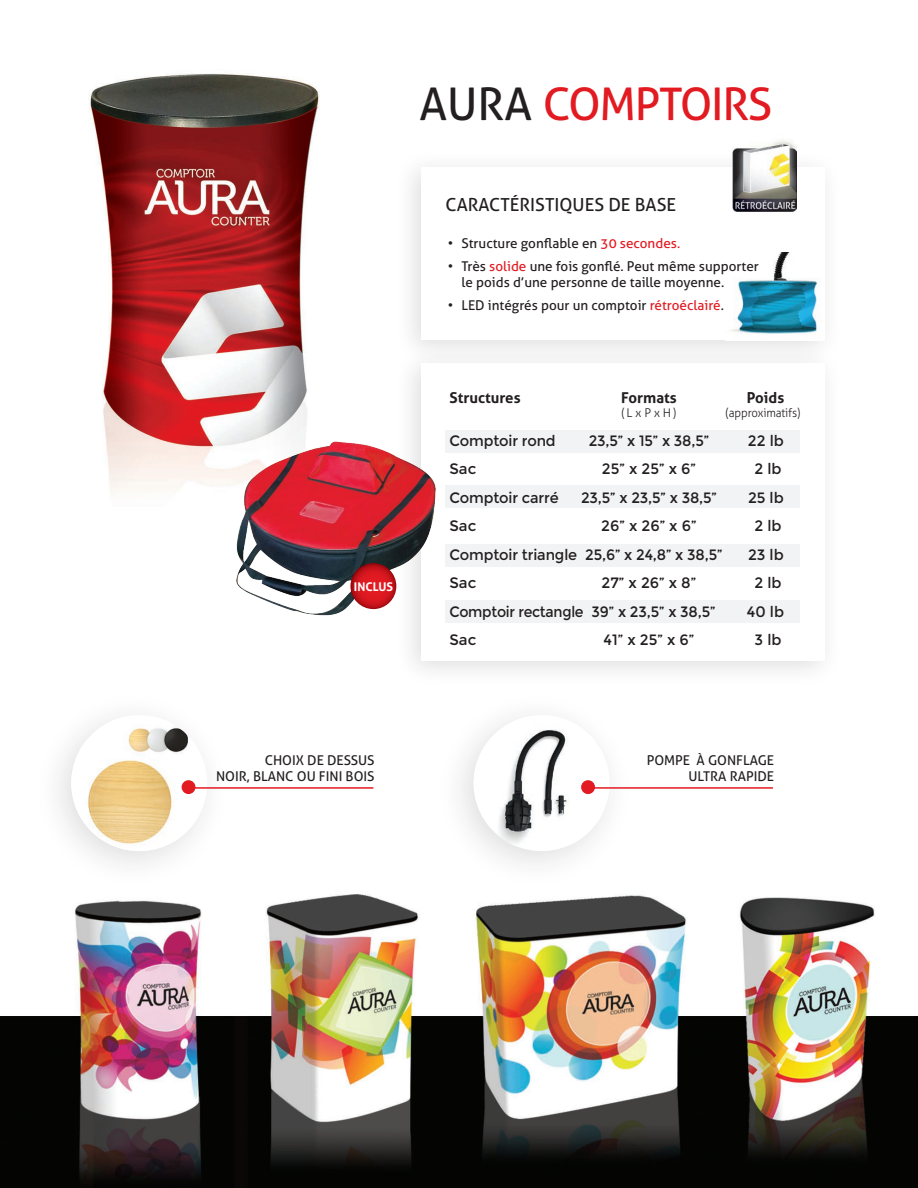
<style>
.page{position:relative;width:918px;height:1188px;background:#fff}
.page>*{position:absolute;margin:0;border:0;box-sizing:border-box;transform-origin:0 0}
.titres{font:45px "Aller";letter-spacing:-.03em;color:#e21a21}
.Titres_encadrés{font:18px "Aller";color:#231f20}
.chiffres_tableau{font:15px "Montserrat";letter-spacing:-.01em;color:#231f20}
.chiffres_tableau-2{font:15px "Montserrat";letter-spacing:-.01em;color:#231f20;scale:.94 1}
.t1{font:700 15px "Aller";color:#231f20}
.t2{font:13.5px/16.2px "Aller";color:#231f20;text-align:right}
.t3{font:300 12px "Aller";letter-spacing:-.01em;color:#231f20}
.t4{font:700 12px "Aller";color:#fff}
.s1{color:#231f20}
.s2{color:#e21a21}
</style>
<div class="page">
<img style="left:0;top:894px;width:918px;height:294px">
<img style="left:89px;top:73px;width:231px;height:419px">
<div style="left:394px;top:149px;width:449px;height:219px;background:#231f20;opacity:.15"></div>
<div style="left:422px;top:167px;width:403px;height:173px;background:#fff"></div>
<div style="left:394px;top:345px;width:448px;height:343px;background:#f7f7f7"></div>
<div style="left:421px;top:363px;width:404px;height:298px;background:#fff"></div>
<div style="left:446px;top:430px;width:354px;height:23px;background:#f2f3f4"></div>
<div style="left:446px;top:485px;width:354px;height:23px;background:#f2f3f4"></div>
<div style="left:446px;top:544px;width:354px;height:23px;background:#f2f3f4"></div>
<div style="left:446px;top:601px;width:354px;height:22px;background:#f2f3f4"></div>
<img style="left:214px;top:433px;width:244px;height:191px">
<img style="left:71px;top:717px;width:129px;height:134px">
<div style="left:435px;top:690px;width:199px;height:199px;background:#231f20;opacity:.15"></div>
<div style="left:474px;top:715px;width:136px;height:136px;background:#fff;border-radius:50%"></div>
<img style="left:474px;top:717px;width:128px;height:128px">
<div style="left:182px;top:780px;width:13px;height:14px;background:#e21a21;border-radius:50%"></div>
<hr style="left:185px;top:787px;width:188px;height:2px;background:#e21a21">
<div style="left:581px;top:780px;width:14px;height:14px;background:#e21a21;border-radius:50%"></div>
<hr style="left:585px;top:787px;width:188px;height:2px;background:#e21a21">
<img style="left:731px;top:252px;width:88px;height:82px">
<img style="left:733px;top:140px;width:63px;height:72px">
<svg style="left:350px;top:563px;width:46px;height:46px"></svg>
<p class="titres" style="left:419px;top:77px;width:354px"><span class="s1">AURA</span> COMPTOIRS</p>
<p class="Titres_encadrés" style="left:446px;top:193px;width:232px">CARACTÉRISTIQUES DE BASE</p>
<p class="t2" style="left:448px;top:235px;width:234px">• Structure gonflable en <span class="s2">30 secondes.</span></p>
<p class="t2" style="left:461px;top:258px;width:299px;text-align:left;text-indent:-14px">• Très <span class="s2">solide</span> une fois gonflé. Peut même supporter le poids d’une personne de taille moyenne.</p>
<p class="t2" style="left:448px;top:297px;width:278px">• LED intégrés pour un comptoir <span class="s2">rétroéclairé</span>.</p>
<p class="t4" style="left:354px;top:579px;width:41px">INCLUS</p>
<p class="t1" style="left:449px;top:388px;width:73px">Structures</p>
<p class="t1" style="left:621px;top:388px;width:57px">Formats</p>
<p class="t1" style="left:747px;top:388px;width:39px">Poids</p>
<p class="t3" style="left:622px;top:406px;width:56px">(L x P x H)</p>
<p class="t3" style="left:725px;top:406px;width:76px">(approximatifs)</p>
<p class="chiffres_tableau" style="left:449px;top:432px;width:108px">Comptoir rond</p>
<p class="chiffres_tableau" style="left:589px;top:432px;width:122px">23,5” x 15” x 38,5”</p>
<p class="chiffres_tableau" style="left:748px;top:432px;width:37px">22 lb</p>
<p class="chiffres_tableau" style="left:449px;top:460px;width:28px">Sac</p>
<p class="chiffres_tableau" style="left:602px;top:460px;width:96px">25” x 25” x 6”</p>
<p class="chiffres_tableau" style="left:755px;top:460px;width:29px">2 lb</p>
<p class="chiffres_tableau" style="left:449px;top:489px;width:111px">Comptoir carré</p>
<p class="chiffres_tableau" style="left:581px;top:489px;width:137px">23,5” x 23,5” x 38,5”</p>
<p class="chiffres_tableau" style="left:748px;top:489px;width:37px">25 lb</p>
<p class="chiffres_tableau" style="left:449px;top:517px;width:28px">Sac</p>
<p class="chiffres_tableau" style="left:601px;top:517px;width:97px">26” x 26” x 6”</p>
<p class="chiffres_tableau" style="left:755px;top:517px;width:29px">2 lb</p>
<p class="chiffres_tableau" style="left:449px;top:546px;width:275px">Comptoir triangle 25,6” x 24,8” x 38,5”</p>
<p class="chiffres_tableau" style="left:748px;top:546px;width:37px">23 lb</p>
<p class="chiffres_tableau" style="left:449px;top:574px;width:28px">Sac</p>
<p class="chiffres_tableau" style="left:602px;top:574px;width:96px">27” x 26” x 8”</p>
<p class="chiffres_tableau" style="left:755px;top:574px;width:29px">2 lb</p>
<p class="chiffres_tableau-2" style="left:449px;top:603px;width:285px">Comptoir rectangle 39” x 23,5” x 38,5”</p>
<p class="chiffres_tableau" style="left:747px;top:603px;width:39px">40 lb</p>
<p class="chiffres_tableau" style="left:449px;top:631px;width:28px">Sac</p>
<p class="chiffres_tableau" style="left:604px;top:631px;width:92px">41” x 25” x 6”</p>
<p class="chiffres_tableau" style="left:755px;top:631px;width:28px">3 lb</p>
<p class="t2" style="left:265px;top:752px;width:111px">CHOIX DE DESSUS</p>
<p class="t2" style="left:216px;top:768px;width:160px">NOIR, BLANC OU FINI BOIS</p>
<p class="t2" style="left:647px;top:752px;width:129px">POMPE À GONFLAGE<br>ULTRA RAPIDE</p>
</div>
